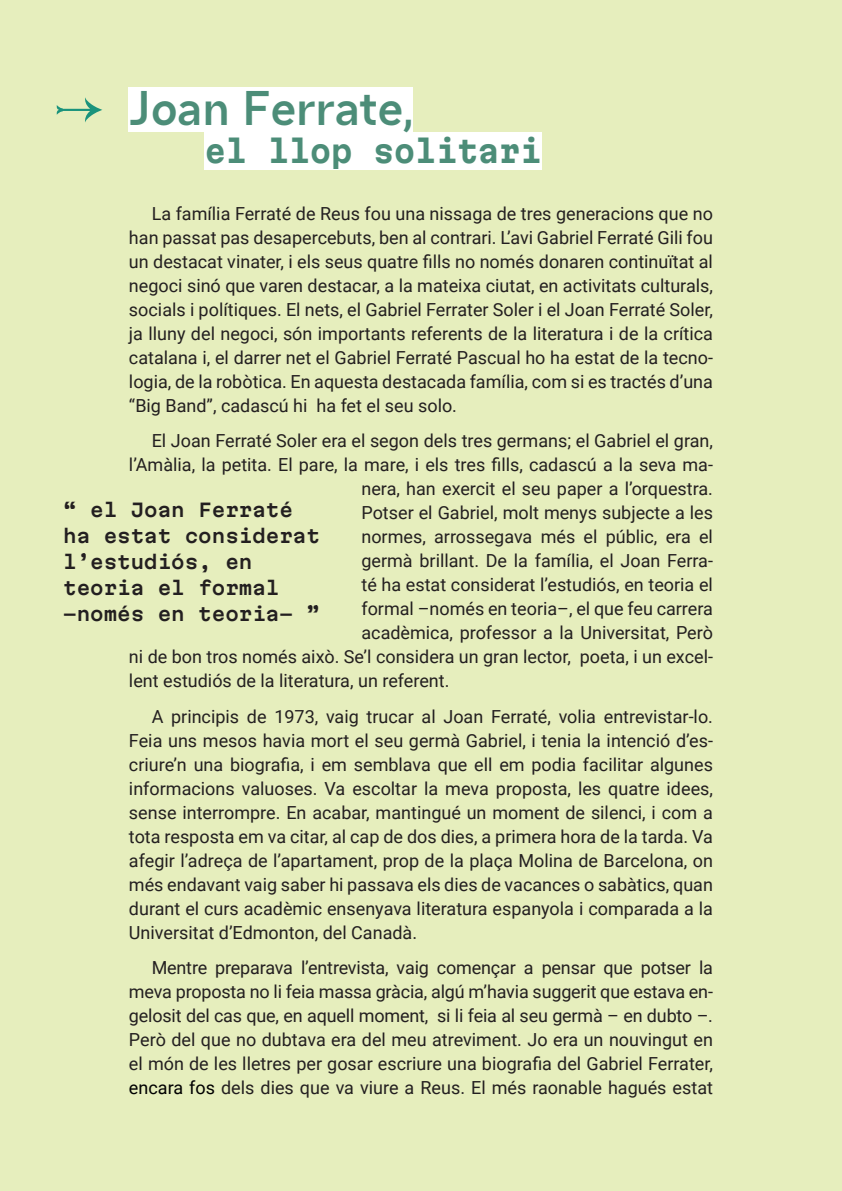
<style>
.page{position:relative;width:842px;height:1191px;background:#e6eebd}
.page>*{position:absolute;margin:0;border:0;box-sizing:border-box;transform-origin:0 0}
.t1{font:700 46px "Airo Text Trial";color:#4c8d78}
.t2{font:700 30px "Martian Mono";color:#4c8d78}
.t3{font:18px/24px "Roboto";color:#231f20;text-align:justify}
.t4{font:600 18px/26px "Martian Mono Semi Expanded";color:#231f20}
.s1{font-family:"Roboto";font-weight:500}
.s2{color:#000}
</style>
<div class="page">
<div style="left:129px;top:87px;width:284px;height:45px;background:#fff"></div>
<div style="left:204px;top:132px;width:337px;height:38px;background:#fff"></div>
<svg style="left:56px;top:97px;width:46px;height:26px"></svg>
<p class="t1" style="left:129px;top:88px;width:286px">Joan Ferrate<span class="s1">,</span></p>
<p class="t2" style="left:205px;top:129px;width:337px">el llop solitari</p>
<p class="t3" style="left:129px;top:201px;width:585px;text-indent:23px">La família Ferraté de Reus fou una nissaga de tres generacions que no han passat pas desapercebuts, ben al contrari. L’avi Gabriel Ferraté Gili fou un destacat vinater, i els seus quatre fills no només donaren continuïtat al negoci sinó que varen destacar, a la mateixa ciutat, en activitats culturals, socials i polítiques. El nets, el Gabriel Ferrater Soler i el Joan Ferraté Soler, ja lluny del negoci, són importants referents de la literatura i de la crítica catalana i, el darrer net el Gabriel Ferraté Pascual ho ha estat de la tecno· logia, de la robòtica. En aquesta destacada família, com si es tractés d’una “Big Band”, cadascú hi ha fet el seu solo.</p>
<p class="t3" style="left:152px;top:428px;width:563px">El Joan Ferraté Soler era el segon dels tres germans; el Gabriel el gran,</p>
<p class="t3" style="left:129px;top:452px;width:585px">l’Amàlia, la petita. El pare, la mare, i els tres fills, cadascú a la seva ma·</p>
<p class="t3" style="left:361px;top:476px;width:353px">nera, han exercit el seu paper a l’orquestra.</p>
<p class="t3" style="left:361px;top:500px;width:353px">Potser el Gabriel, molt menys subjecte a les</p>
<p class="t3" style="left:361px;top:524px;width:353px">normes, arrossegava més el públic, era el</p>
<p class="t3" style="left:361px;top:548px;width:353px">germà brillant. De la família, el Joan Ferra·</p>
<p class="t3" style="left:361px;top:572px;width:353px">té ha estat considerat l’estudiós, en teoria el</p>
<p class="t3" style="left:361px;top:596px;width:353px">formal –només en teoria–, el que feu carrera</p>
<p class="t3" style="left:361px;top:620px;width:353px">acadèmica, professor a la Universitat, Però</p>
<p class="t3" style="left:129px;top:644px;width:585px">ni de bon tros només això. Se’l considera un gran lector, poeta, i un excel·</p>
<p class="t3" style="left:129px;top:668px;width:322px">lent estudiós de la literatura, un referent.</p>
<p class="t3" style="left:129px;top:703px;width:585px;text-indent:23px">A principis de 1973, vaig trucar al Joan Ferraté, volia entrevistar-lo.<br>Feia uns mesos havia mort el seu germà Gabriel, i tenia la intenció d’es· criure’n una biografia, i em semblava que ell em podia facilitar algunes informacions valuoses. Va escoltar la meva proposta, les quatre idees, sense interrompre. En acabar, mantingué un moment de silenci, i com a tota resposta em va citar, al cap de dos dies, a primera hora de la tarda. Va afegir l’adreça de l’apartament, prop de la plaça Molina de Barcelona, on més endavant vaig saber hi passava els dies de vacances o sabàtics, quan durant el curs acadèmic ensenyava literatura espanyola i comparada a la Universitat d’Edmonton, del Canadà.</p>
<p class="t3" style="left:129px;top:955px;width:585px;text-indent:23px">Mentre preparava l’entrevista, vaig començar a pensar que potser la meva proposta no li feia massa gràcia, algú m’havia suggerit que estava en· gelosit del cas que, en aquell moment, si li feia al seu germà – en dubto –.<br>Però del que no dubtava era del meu atreviment. Jo era un nouvingut en el món de les lletres per gosar escriure una biografia del Gabriel Ferrater, <span class="s2">encara fos</span> dels dies que va viure a Reus. El més raonable hagués estat</p>
<p class="t4" style="left:63px;top:496px;width:258px">“ el Joan Ferraté ha estat considerat l’estudiós, en teoria el formal –només en teoria– ”</p>
</div>
